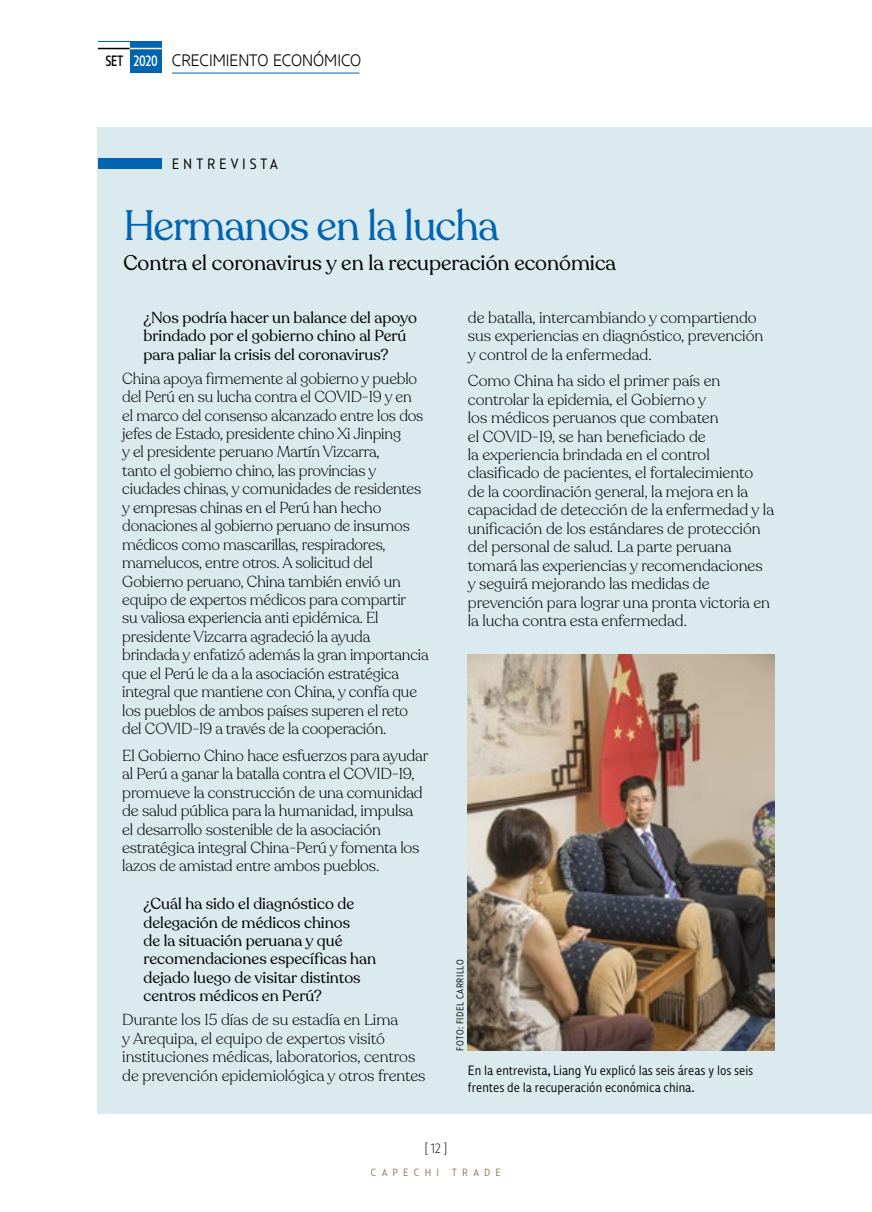
<style>
.page{position:relative;width:872px;height:1212px;background:#fff}
.page>*{position:absolute;margin:0;border:0;box-sizing:border-box;transform-origin:0 0}
.t1{font:42px "Recoleta";letter-spacing:-.025em;color:#0064b1}
.t2{font:21px "Recoleta";color:#000}
.t3{font:300 16.5px "Core Sans N35";color:#000;scale:.95 1}
.t4{font:300 15.75px/18.5px "Recoleta";letter-spacing:-.01em;color:#000}
.t5{font:15.75px/18.5px "Recoleta";color:#000}
.t6{font:15px "Squalo";letter-spacing:.24em;color:#000}
.t7{font:13.5px/17px "Squalo";color:#000}
.t8{font:300 13.5px "Squalo";color:#000}
.t9{font:10.5px "Squalo";letter-spacing:.5em;color:#887a5b}
.t10{font:9.75px "Squalo";letter-spacing:.05em;color:#000;scale:.94 1}
.s1{font-family:"Squalo";font-weight:400;font-size:15px}
.s2{font-family:"Squalo";font-weight:400;font-size:15px;color:#fff}
</style>
<div class="page">
<div style="left:98px;top:128px;width:774px;height:986px;background:#dbeaef"></div>
<img style="left:468px;top:655px;width:306px;height:396px">
<div style="left:98px;top:159px;width:64px;height:10px;background:#0064b1"></div>
<div style="left:130px;top:42px;width:32px;height:31px;background:#0064b1"></div>
<hr style="left:98px;top:48px;width:64px;height:1px;background:#fff">
<hr style="left:98px;top:48px;width:32px;height:1px;background:#000">
<hr style="left:172px;top:73px;width:187px;height:1px;background:#0064b1">
<p class="t3" style="left:106px;top:50px;width:271px"><span class="s1">SET</span> <span class="s2">2020</span> CRECIMIENTO ECONÓMICO</p>
<p class="t6" style="left:172px;top:155px;width:108px">ENTREVISTA</p>
<h1 class="t1" style="left:123px;top:200px;width:377px">Hermanos en la lucha</h1>
<h2 class="t2" style="left:123px;top:250px;width:494px">Contra el coronavirus y en la recuperación económica</h2>
<p class="t4" style="left:468px;top:308px;width:297px">de batalla, intercambiando y compartiendo sus experiencias en diagnóstico, prevención y control de la enfermedad.</p>
<p class="t4" style="left:468px;top:372px;width:308px">Como China ha sido el primer país en controlar la epidemia, el Gobierno y<br>los médicos peruanos que combaten<br>el COVID-19, se han beneficiado de<br>la experiencia brindada en el control clasificado de pacientes, el fortalecimiento<br>de la coordinación general, la mejora en la capacidad de detección de la enfermedad y la unificación de los estándares de protección del personal de salud. La parte peruana tomará las experiencias y recomendaciones y seguirá mejorando las medidas de prevención para lograr una pronta victoria en la lucha contra esta enfermedad.</p>
<p class="t5" style="left:144px;top:308px;width:275px">¿Nos podría hacer un balance del apoyo brindado por el gobierno chino al Perú para paliar la crisis del coronavirus?</p>
<p class="t4" style="left:122px;top:369px;width:308px">China apoya firmemente al gobierno y pueblo del Perú en su lucha contra el COVID-19 y en<br>el marco del consenso alcanzado entre los dos jefes de Estado, presidente chino Xi Jinping<br>y el presidente peruano Martín Vizcarra,<br>tanto el gobierno chino, las provincias y ciudades chinas, y comunidades de residentes y empresas chinas en el Perú han hecho donaciones al gobierno peruano de insumos médicos como mascarillas, respiradores, mamelucos, entre otros. A solicitud del Gobierno peruano, China también envió un equipo de expertos médicos para compartir<br>su valiosa experiencia anti epidémica. El presidente Vizcarra agradeció la ayuda brindada y enfatizó además la gran importancia que el Perú le da a la asociación estratégica integral que mantiene con China, y confía que los pueblos de ambos países superen el reto del COVID-19 a través de la cooperación.</p>
<p class="t4" style="left:122px;top:746px;width:308px">El Gobierno Chino hace esfuerzos para ayudar al Perú a ganar la batalla contra el COVID-19, promueve la construcción de una comunidad de salud pública para la humanidad, impulsa<br>el desarrollo sostenible de la asociación estratégica integral China-Perú y fomenta los lazos de amistad entre ambos pueblos.</p>
<p class="t5" style="left:144px;top:895px;width:234px">¿Cuál ha sido el diagnóstico de delegación de médicos chinos<br>de la situación peruana y qué recomendaciones específicas han dejado luego de visitar distintos centros médicos en Perú?</p>
<p class="t4" style="left:122px;top:1011px;width:305px">Durante los 15 días de su estadía en Lima<br>y Arequipa, el equipo de expertos visitó instituciones médicas, laboratorios, centros de prevención epidemiológica y otros frentes</p>
<p class="t10" style="left:454px;top:1051px;width:98px;rotate:-90deg">FOTO: FIDEL CARRILLO</p>
<p class="t7" style="left:468px;top:1061px;width:287px">En la entrevista, Liang Yu explicó las seis áreas y los seis frentes de la recuperación económica china.</p>
<p class="t8" style="left:425px;top:1139px;width:24px">[ 12 ]</p>
<p class="t9" style="left:371px;top:1166px;width:132px">CAPECHI TRADE</p>
</div>
